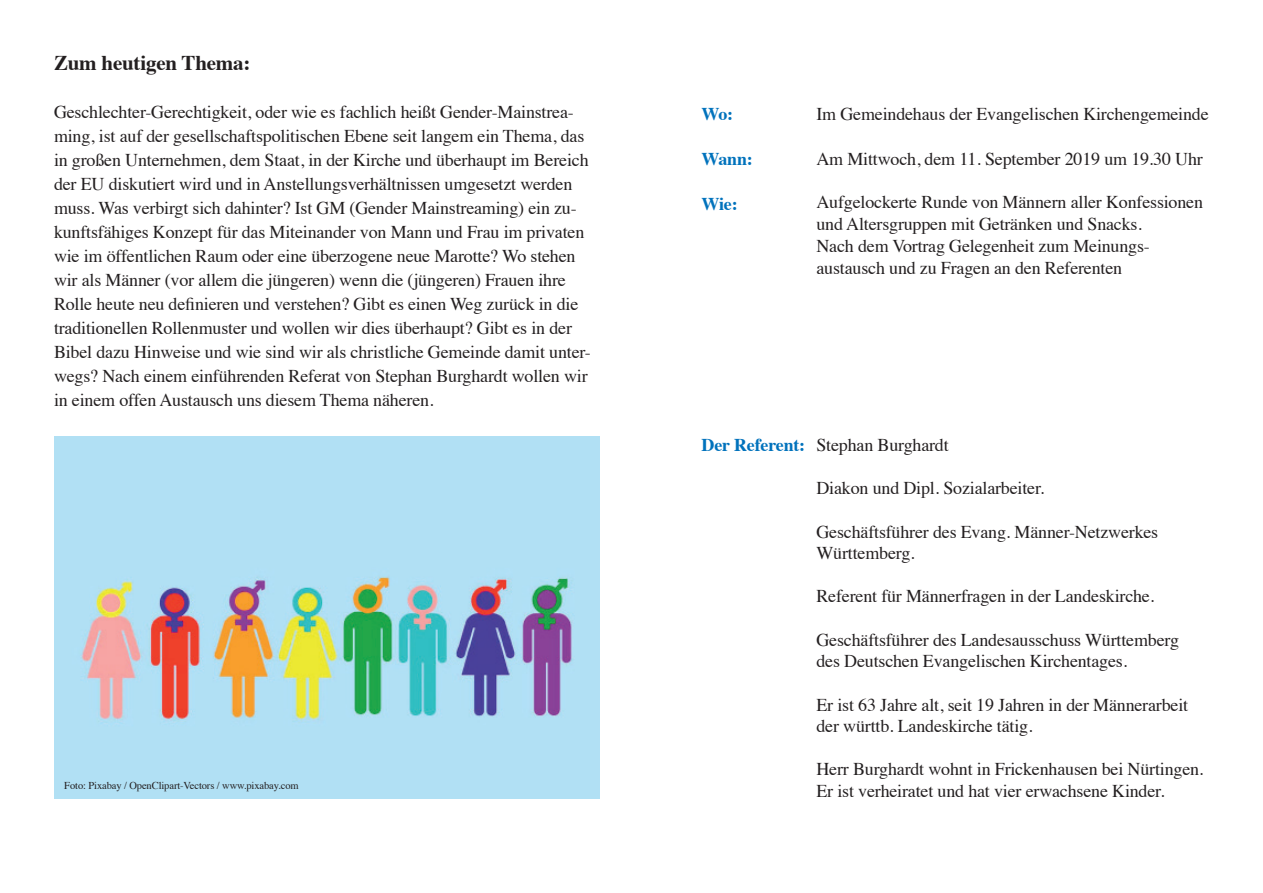
<style>
.page{position:relative;width:1263px;height:893px;background:#fff}
.page>*{position:absolute;margin:0;border:0;box-sizing:border-box;transform-origin:0 0}
.t1{font:700 21px "Times";letter-spacing:-.01em;color:#231f20}
.t2{font:18px/24px "Times";letter-spacing:-.01em;color:#231f20}
.t3{font:700 18px "Times";letter-spacing:-.01em;color:#0072bc}
.t4{font:10.5px "Times";letter-spacing:-.01em;color:#231f20}
</style>
<div class="page">
<img style="left:54px;top:437px;width:546px;height:361px">
<p class="t1" style="left:54px;top:43px;width:198px">Zum heutigen Thema:</p>
<p class="t2" style="left:54px;top:98px;width:538px">Geschlechter-Gerechtigkeit, oder wie es fachlich heißt Gender-Mainstrea&shy;ming, ist auf der gesellschaftspolitischen Ebene seit langem ein Thema, das in großen Unternehmen, dem Staat, in der Kirche und überhaupt im Bereich der EU diskutiert wird und in Anstellungsverhältnissen umgesetzt werden muss. Was verbirgt sich dahinter? Ist GM (Gender Mainstreaming) ein zu&shy;kunftsfähiges Konzept für das Miteinander von Mann und Frau im privaten wie im öffentlichen Raum oder eine überzogene neue Marotte? Wo stehen wir als Männer (vor allem die jüngeren) wenn die (jüngeren) Frauen ihre Rolle heute neu definieren und verstehen? Gibt es einen Weg zurück in die traditionellen Rollenmuster und wollen wir dies überhaupt? Gibt es in der Bibel dazu Hinweise und wie sind wir als christliche Gemeinde damit unter&shy;wegs? Nach einem einführenden Referat von Stephan Burghardt wollen wir in einem offen Austausch uns diesem Thema näheren.</p>
<p class="t4" style="left:64px;top:776px;width:236px">Foto: Pixabay / OpenClipart-Vectors / www.pixabay.com</p>
<p class="t3" style="left:702px;top:97px;width:33px">Wo:</p>
<p class="t3" style="left:702px;top:142px;width:53px">Wann:</p>
<p class="t3" style="left:702px;top:187px;width:38px">Wie:</p>
<p class="t2" style="left:816px;top:101px;width:394px">Im Gemeindehaus der Evangelischen Kirchengemeinde</p>
<p class="t2" style="left:816px;top:146px;width:388px">Am Mittwoch, dem 11. September 2019 um 19.30 Uhr</p>
<p class="t2" style="left:816px;top:190px;width:388px;line-height:21.9px">Aufgelockerte Runde von Männern aller Konfessionen und Altersgruppen mit Getränken und Snacks.<br>Nach dem Vortrag Gelegenheit zum Meinungs&shy;austausch und zu Fragen an den Referenten</p>
<p class="t3" style="left:702px;top:428px;width:105px">Der Referent:</p>
<p class="t2" style="left:816px;top:432px;width:134px">Stephan Burghardt</p>
<p class="t2" style="left:816px;top:475px;width:229px">Diakon und Dipl. Sozialarbeiter.</p>
<p class="t2" style="left:816px;top:519px;width:343px;line-height:21.6px">Geschäftsführer des Evang. Männer-Netzwerkes<br>Württemberg.</p>
<p class="t2" style="left:816px;top:583px;width:339px">Referent für Männerfragen in der Landeskirche.</p>
<p class="t2" style="left:816px;top:627px;width:364px;line-height:21.6px">Geschäftsführer des Landesausschuss Württemberg des Deutschen Evangelischen Kirchentages.</p>
<p class="t2" style="left:816px;top:692px;width:373px;line-height:21.6px">Er ist 63 Jahre alt, seit 19 Jahren in der Männerarbeit der württb. Landeskirche tätig.</p>
<p class="t2" style="left:816px;top:757px;width:388px;line-height:21.6px">Herr Burghardt wohnt in Frickenhausen bei Nürtingen.<br>Er ist verheiratet und hat vier erwachsene Kinder.</p>
</div>
